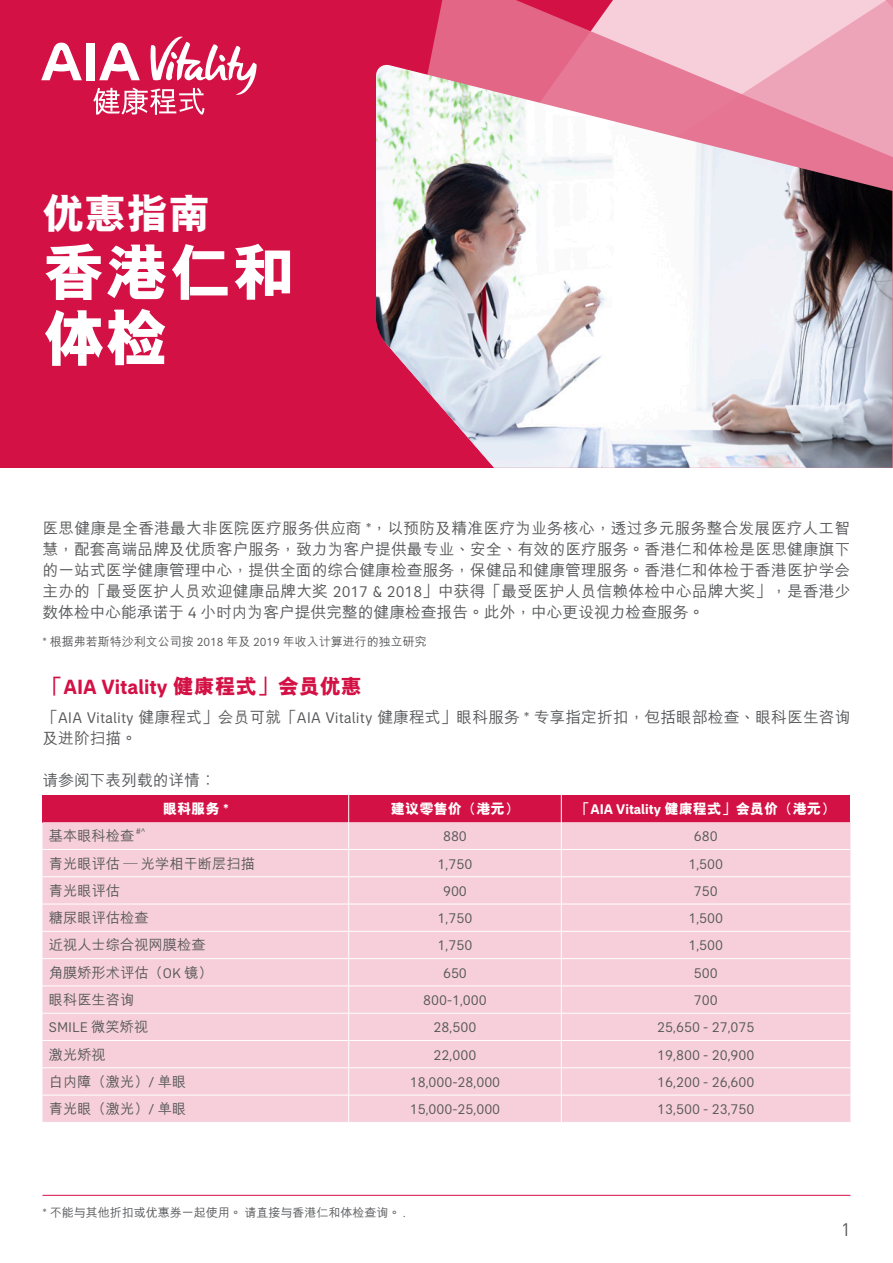
<style>
.page{position:relative;width:893px;height:1263px;background:#fff}
.page>*{position:absolute;margin:0;border:0;box-sizing:border-box;transform-origin:0 0}
.bodytext{font:800 63px "M Hei HKS";color:#fff}
.bodytext-2{font:800 42px "M Hei HKS";color:#fff}
.subhead{font:700 21px "AIA Everest";color:#d31145}
.t1{font:18px "DIN";color:#57585a}
.bodytext-3{font:500 15.75px/21px "M Hei HKS";color:#57585a;text-align:justify}
.box_bodytext{font:14.25px "AIA Everest";color:#57585a}
.box_bodytext-2{font:500 14.25px "M Hei HKS";color:#57585a}
.box_subhead{font:800 14.25px "M Hei HKS";color:#fff}
.bodytext-4{font:500 12px "M Hei HKS";color:#57585a}
.credit{font:500 12px "M Hei HKS";color:#57585a}
.box_bodytext-3{font:8.25px "AIA Everest";color:#57585a}
.s1{font-family:"AIA Everest";font-weight:400}
.s2{font-family:"M Hei HKS";font-weight:800}
.s3{font-family:"AIA Everest";font-weight:700}
.s4{font-family:"M Hei HKS";font-weight:500}
</style>
<div class="page">
<div style="left:0;top:0;width:892px;height:468px;background:#d31145"></div>
<svg style="left:386px;top:0;width:506px;height:65px;background:#ea8ea7"></svg>
<img style="left:376px;top:65px;width:516px;height:403px">
<div style="left:86px;top:43px;width:9px;height:37px;background:#fff"></div>
<svg style="left:41px;top:43px;width:41px;height:37px"></svg>
<svg style="left:93px;top:36px;width:164px;height:79px"></svg>
<hr style="left:43px;top:1195px;width:807px;height:1px;background:#d31145">
<div style="left:43px;top:795px;width:807px;height:27px;background:#d31145"></div>
<div style="left:43px;top:822px;width:807px;height:300px;background:#f6cfda"></div>
<svg style="left:348px;top:795px;width:1px;height:327px"></svg>
<svg style="left:561px;top:795px;width:1px;height:327px"></svg>
<hr style="left:43px;top:849px;width:306px;height:1px;background:#fff">
<hr style="left:349px;top:849px;width:212px;height:1px;background:#fff">
<hr style="left:561px;top:849px;width:289px;height:1px;background:#fff">
<hr style="left:43px;top:876px;width:306px;height:1px;background:#fff">
<hr style="left:349px;top:876px;width:212px;height:1px;background:#fff">
<hr style="left:561px;top:876px;width:289px;height:1px;background:#fff">
<hr style="left:43px;top:904px;width:306px;height:1px;background:#fff">
<hr style="left:349px;top:904px;width:212px;height:1px;background:#fff">
<hr style="left:561px;top:904px;width:289px;height:1px;background:#fff">
<hr style="left:43px;top:931px;width:306px;height:1px;background:#fff">
<hr style="left:349px;top:931px;width:212px;height:1px;background:#fff">
<hr style="left:561px;top:931px;width:289px;height:1px;background:#fff">
<hr style="left:43px;top:958px;width:306px;height:1px;background:#fff">
<hr style="left:349px;top:958px;width:212px;height:1px;background:#fff">
<hr style="left:561px;top:958px;width:289px;height:1px;background:#fff">
<hr style="left:43px;top:985px;width:306px;height:1px;background:#fff">
<hr style="left:349px;top:985px;width:212px;height:1px;background:#fff">
<hr style="left:561px;top:985px;width:289px;height:1px;background:#fff">
<hr style="left:43px;top:1013px;width:306px;height:1px;background:#fff">
<hr style="left:349px;top:1013px;width:212px;height:1px;background:#fff">
<hr style="left:561px;top:1013px;width:289px;height:1px;background:#fff">
<hr style="left:43px;top:1067px;width:306px;height:1px;background:#fff">
<hr style="left:349px;top:1067px;width:212px;height:1px;background:#fff">
<hr style="left:561px;top:1067px;width:289px;height:1px;background:#fff">
<hr style="left:43px;top:1095px;width:306px;height:1px;background:#fff">
<hr style="left:349px;top:1095px;width:212px;height:1px;background:#fff">
<hr style="left:561px;top:1095px;width:289px;height:1px;background:#fff">
<hr style="left:43px;top:1040px;width:306px;height:1px;background:#fff">
<hr style="left:349px;top:1040px;width:212px;height:1px;background:#fff">
<hr style="left:561px;top:1040px;width:289px;height:1px;background:#fff">
<p class="bodytext-2" style="left:43px;top:185px;width:169px">優惠指南</p>
<p class="bodytext" style="left:43px;top:230px;width:253px">香港仁和</p>
<p class="bodytext" style="left:43px;top:296px;width:127px">體檢</p>
<p class="bodytext-3" style="left:43px;top:516px;width:809px">醫思健康是全香港最大非醫院醫療服務供應商 <span class="s1">*</span>，以預防及精準醫療為業務核心，透過多元服務整合發展醫療人工智慧，配套高端品牌及優質客戶服務，致力為客戶提供最專業、安全、有效的醫療服務。香港仁和體檢是醫思健康旗下的一站式醫學健康管理中心，提供全面的綜合健康檢查服務，保健品和健康管理服務。香港仁和體檢於香港醫護學會主辦的「最受醫護人員歡迎健康品牌大獎 <span class="s1">2017 &amp; 2018</span>」中獲得「最受醫護人員信賴體檢中心品牌大獎」，是香港少數體檢中心能承諾於 <span class="s1">4</span> 小時內為客戶提供完整的健康檢查報告。此外，中心更設視力檢查服務。</p>
<p class="bodytext-4" style="left:43px;top:633px;width:386px"><span class="s1">*</span> 根據弗若斯特沙利文公司按 <span class="s1">2018</span> 年及 <span class="s1">2019</span> 年收入計算進行的獨立研究</p>
<p class="subhead" style="left:43px;top:675px;width:321px"><span class="s2">「</span>AIA Vitality <span class="s2">健康程式」會員優惠</span></p>
<p class="bodytext-3" style="left:43px;top:706px;width:809px">「<span class="s1">AIA Vitality</span> 健康程式」會員可就「<span class="s1">AIA Vitality</span> 健康程式」眼科服務 <span class="s1">*</span> 專享指定折扣，包括眼部檢查、眼科醫生咨詢及進階掃描。</p>
<p class="bodytext-3" style="left:43px;top:769px;width:175px">請參閱下表列載的詳情︰</p>
<p class="box_subhead" style="left:163px;top:799px;width:67px">眼科服務 <span class="s3">*</span></p>
<p class="box_subhead" style="left:391px;top:799px;width:130px">建議零售價（港元）</p>
<p class="box_subhead" style="left:576px;top:799px;width:261px">「<span class="s3">AIA Vitality</span> 健康程式」會員價（港元）</p>
<p class="box_bodytext-2" style="left:49px;top:826px;width:87px">基本眼科檢查</p>
<p class="box_bodytext-3" style="left:136px;top:827px;width:11px">#^</p>
<p class="box_bodytext" style="left:443px;top:828px;width:25px">880</p>
<p class="box_bodytext" style="left:694px;top:828px;width:25px">680</p>
<p class="box_bodytext-2" style="left:49px;top:853px;width:208px">青光眼評估 — 光學相干斷層掃描</p>
<p class="box_bodytext" style="left:438px;top:855px;width:36px">1,750</p>
<p class="box_bodytext" style="left:688px;top:855px;width:36px">1,500</p>
<p class="box_bodytext-2" style="left:49px;top:880px;width:73px">青光眼評估</p>
<p class="box_bodytext" style="left:443px;top:883px;width:25px">900</p>
<p class="box_bodytext" style="left:694px;top:883px;width:25px">750</p>
<p class="box_bodytext-2" style="left:49px;top:907px;width:101px">糖尿眼評估檢查</p>
<p class="box_bodytext" style="left:438px;top:910px;width:36px">1,750</p>
<p class="box_bodytext" style="left:688px;top:910px;width:36px">1,500</p>
<p class="box_bodytext-2" style="left:49px;top:935px;width:158px">近視人士綜合視網膜檢查</p>
<p class="box_bodytext" style="left:438px;top:937px;width:36px">1,750</p>
<p class="box_bodytext" style="left:688px;top:937px;width:36px">1,500</p>
<p class="box_bodytext-2" style="left:49px;top:962px;width:165px">角膜矯形術評估（<span class="s1">OK</span> 鏡）</p>
<p class="box_bodytext" style="left:443px;top:965px;width:25px">650</p>
<p class="box_bodytext" style="left:694px;top:965px;width:25px">500</p>
<p class="box_bodytext-2" style="left:49px;top:989px;width:87px">眼科醫生咨詢</p>
<p class="box_bodytext" style="left:423px;top:992px;width:65px">800-1,000</p>
<p class="box_bodytext" style="left:694px;top:992px;width:25px">700</p>
<p class="box_bodytext" style="left:49px;top:1019px;width:101px">SMILE <span class="s4">微笑矯視</span></p>
<p class="box_bodytext" style="left:434px;top:1019px;width:44px">28,500</p>
<p class="box_bodytext" style="left:657px;top:1019px;width:99px">25,650 - 27,075</p>
<p class="box_bodytext-2" style="left:49px;top:1044px;width:59px">激光矯視</p>
<p class="box_bodytext" style="left:434px;top:1047px;width:44px">22,000</p>
<p class="box_bodytext" style="left:657px;top:1047px;width:99px">19,800 - 20,900</p>
<p class="box_bodytext-2" style="left:49px;top:1071px;width:139px">白內障（激光）<span class="s1">/</span> 單眼</p>
<p class="box_bodytext" style="left:410px;top:1074px;width:92px">18,000-28,000</p>
<p class="box_bodytext" style="left:657px;top:1074px;width:99px">16,200 - 26,600</p>
<p class="box_bodytext-2" style="left:49px;top:1098px;width:139px">青光眼（激光）<span class="s1">/</span> 單眼</p>
<p class="box_bodytext" style="left:410px;top:1101px;width:92px">15,000-25,000</p>
<p class="box_bodytext" style="left:657px;top:1101px;width:99px">13,500 - 23,750</p>
<p class="credit" style="left:43px;top:1204px;width:365px"><span class="s1">*</span> 不能與其他折扣或優惠券一起使用。請直接與香港仁和體檢查詢。 <span class="s1">.</span></p>
<p class="t1" style="left:841px;top:1218px;width:11px">1</p>
</div>
